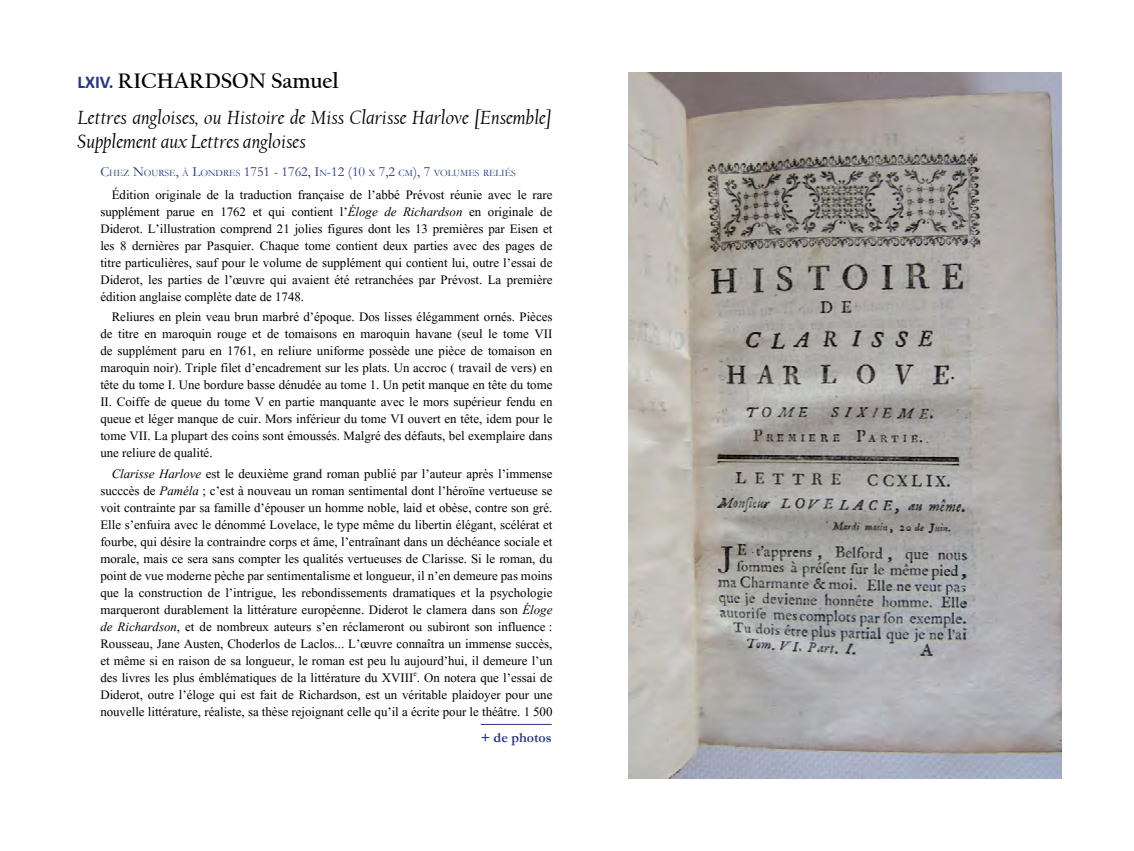
<style>
.page{position:relative;width:1134px;height:851px;background:#fff}
.page>*{position:absolute;margin:0;border:0;box-sizing:border-box;transform-origin:0 0}
.t1{font:700 22px "Californian FB";color:#000}
.t2{font:italic 20px/24px "Californian FB";color:#000}
.t3{font:16px/17px "Aparajita";color:#000;text-align:justify}
.t4{font:700 14px "Garamond";color:#283583}
.t5{font:9.8px "Garamond";color:#283583}
.s1{font-family:"Calibri";font-size:18px;color:#283583}
.s2{font-size:14px}
.s3{font-style:italic}
</style>
<div class="page">
<hr style="left:481px;top:723px;width:71px;height:1px;background:#283583">
<img style="left:628px;top:72px;width:434px;height:706px">
<h1 class="t1" style="left:78px;top:69px;width:263px"><span class="s1">LXIV.</span> RICHARDSON Samuel</h1>
<p class="t2" style="left:78px;top:106px;width:476px">Lettres angloises, ou Histoire de Miss Clarisse Harlove [Ensemble]<br>Supplement aux Lettres angloises</p>
<p class="t5" style="left:100px;top:166px;width:416px"><span class="s2">C</span>HEZ <span class="s2">N</span>OURSE<span class="s2">,</span> À <span class="s2">L</span>ONDRES <span class="s2">1751 - 1762, I</span>N<span class="s2">-12 (10</span> X <span class="s2">7,2</span> CM<span class="s2">), 7</span> VOLUMES RELIÉS</p>
<p class="t3" style="left:100px;top:187px;width:454px;text-indent:11px">Édition originale de la traduction française de l’abbé Prévost réunie avec le rare supplément parue en 1762 et qui contient l’<span class="s3">Éloge de Richardson</span> en originale de Diderot. L’illustration comprend 21 jolies figures dont les 13 premières par Eisen et les 8 dernières par Pasquier. Chaque tome contient deux parties avec des pages de titre particulières, sauf pour le volume de supplément qui contient lui, outre l’essai de Diderot, les parties de l’œuvre qui avaient été retranchées par Prévost. La première édition anglaise complète date de 1748.</p>
<p class="t3" style="left:100px;top:310px;width:454px;text-indent:11px">Reliures en plein veau brun marbré d’époque. Dos lisses élégamment ornés. Pièces de titre en maroquin rouge et de tomaisons en maroquin havane (seul le tome VII de supplément paru en 1761, en reliure uniforme possède une pièce de tomaison en maroquin noir). Triple filet d’encadrement sur les plats. Un accroc ( travail de vers) en tête du tome I. Une bordure basse dénudée au tome 1. Un petit manque en tête du tome II. Coiffe de queue du tome V en partie manquante avec le mors supérieur fendu en queue et léger manque de cuir. Mors inférieur du tome VI ouvert en tête, idem pour le tome VII. La plupart des coins sont émoussés. Malgré des défauts, bel exemplaire dans une reliure de qualité.</p>
<p class="t3" style="left:100px;top:466px;width:454px;text-indent:11px"><span class="s3">Clarisse Harlove</span> est le deuxième grand roman publié par l’auteur après l’immense succcès de <span class="s3">Paméla</span> ; c’est à nouveau un roman sentimental dont l’héroïne vertueuse se voit contrainte par sa famille d’épouser un homme noble, laid et obèse, contre son gré.<br>Elle s’enfuira avec le dénommé Lovelace, le type même du libertin élégant, scélérat et fourbe, qui désire la contraindre corps et âme, l’entraînant dans un déchéance sociale et morale, mais ce sera sans compter les qualités vertueuses de Clarisse. Si le roman, du point de vue moderne pèche par sentimentalisme et longueur, il n’en demeure pas moins que la construction de l’intrigue, les rebondissements dramatiques et la psychologie marqueront durablement la littérature européenne. Diderot le clamera dans son <span class="s3">Éloge de Richardson</span>, et de nombreux auteurs s’en réclameront ou subiront son influence :<br>Rousseau, Jane Austen, Choderlos de Laclos... L’œuvre connaîtra un immense succès, et même si en raison de sa longueur, le roman est peu lu aujourd’hui, il demeure l’un des livres les plus émblématiques de la littérature du XVIII<sup>e</sup>. On notera que l’essai de Diderot, outre l’éloge qui est fait de Richardson, est un véritable plaidoyer pour une nouvelle littérature, réaliste, sa thèse rejoignant celle qu’il a écrite pour le théâtre. 1 500</p>
<p class="t4" style="left:481px;top:727px;width:72px">+ de photos</p>
</div>
